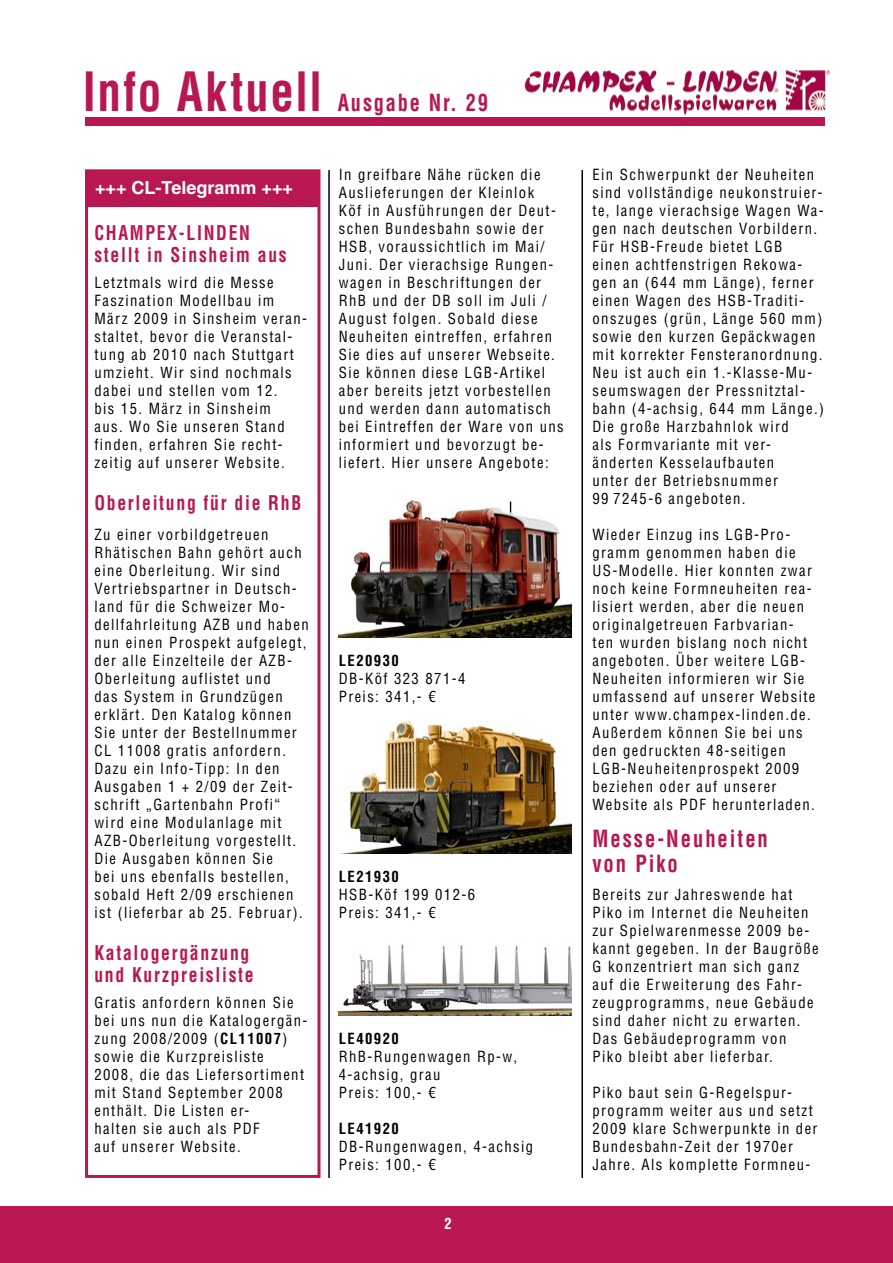
<style>
.page{position:relative;width:893px;height:1263px;background:#fff}
.page>*{position:absolute;margin:0;border:0;box-sizing:border-box;transform-origin:0 0}
.t1{font:700 condensed 52.8px "Helvetica LT";letter-spacing:.04em;color:#b91751;scale:.89 1}
.t2{font:700 condensed 23.1px/25.2px "Helvetica LT";letter-spacing:.095em;color:#b91751;scale:.89 1}
.t3{font:700 condensed 23.1px "Helvetica LT";letter-spacing:.095em;color:#b91751;scale:.88 1}
.t4{font:700 condensed 19.8px/21.6px "Helvetica LT";letter-spacing:.095em;color:#b91751;scale:.89 1}
.t5{font:700 18px "Helvetica LT";color:#fff}
.t6{font:condensed 15px/18px "Helvetica LT";letter-spacing:.095em;color:#000}
.t7{font:700 condensed 15px "Helvetica LT";letter-spacing:.1em;color:#000}
.t8{font:700 condensed 15px "Helvetica LT";color:#fff}
.s1{font-weight:700}
</style>
<div class="page">
<div style="left:0;top:1206px;width:893px;height:57px;background:#b91751"></div>
<div style="left:85px;top:117px;width:740px;height:9px;background:#b91751"></div>
<img style="left:524px;top:69px;width:307px;height:46px">
<hr style="left:328px;top:170px;width:2px;height:1008px;background:#000">
<hr style="left:581px;top:170px;width:2px;height:1008px;background:#000">
<div style="left:85px;top:169px;width:235px;height:1009px;border:3px solid #b91751"></div>
<div style="left:85px;top:170px;width:232px;height:36px;background:#b91751"></div>
<img style="left:339px;top:500px;width:232px;height:138px">
<img style="left:339px;top:720px;width:232px;height:134px">
<img style="left:339px;top:944px;width:232px;height:71px">
<h1 class="t1" style="left:83px;top:59px;width:270px">Info Aktuell</h1>
<h2 class="t3" style="left:338px;top:88px;width:172px">Ausgabe Nr. 29</h2>
<p class="t5" style="left:95px;top:177px;width:200px">+++ CL-Telegramm +++</p>
<h3 class="t4" style="left:94px;top:222px;width:218px">CHAMPEX-LINDEN stellt in Sinsheim aus</h3>
<p class="t6" style="left:94px;top:273px;width:214px">Letztmals wird die Messe<br>Faszination Modellbau im<br>März 2009 in Sinsheim veran&shy;staltet, bevor die Veranstal&shy;tung ab 2010 nach Stuttgart umzieht. Wir sind nochmals dabei und stellen vom 12.<br>bis 15. März in Sinsheim<br>aus. Wo Sie unseren Stand finden, erfahren Sie recht&shy;zeitig auf unserer Website.</p>
<h3 class="t4" style="left:94px;top:492px;width:234px">Oberleitung für die RhB</h3>
<p class="t6" style="left:94px;top:525px;width:216px">Zu einer vorbildgetreuen<br>Rhätischen Bahn gehört auch eine Oberleitung. Wir sind<br>Vertriebspartner in Deutsch&shy;land für die Schweizer Mo&shy;dellfahrleitung AZB und haben nun einen Prospekt aufgelegt, der alle Einzelteile der AZB-<br>Oberleitung auflistet und<br>das System in Grundzügen erklärt. Den Katalog können<br>Sie unter der Bestellnummer<br>CL 11008 gratis anfordern.<br>Dazu ein Info-Tipp: In den<br>Ausgaben 1 + 2/09 der Zeit&shy;schrift „Gartenbahn Profi“ wird eine Modulanlage mit<br>AZB-Oberleitung vorgestellt.<br>Die Ausgaben können Sie<br>bei uns ebenfalls bestellen, sobald Heft 2/09 erschienen ist (lieferbar ab 25. Februar).</p>
<h3 class="t4" style="left:94px;top:942px;width:180px">Katalogergänzung und Kurzpreisliste</h3>
<p class="t6" style="left:94px;top:993px;width:213px">Gratis anfordern können Sie bei uns nun die Katalogergän&shy;zung 2008/2009 (<span class="s1">CL11007</span>) sowie die Kurzpreisliste<br>2008, die das Liefersortiment mit Stand September 2008 enthält. Die Listen er-<br>halten sie auch als PDF<br>auf unserer Website.</p>
<p class="t6" style="left:339px;top:165px;width:226px">In greifbare Nähe rücken die<br>Auslieferungen der Kleinlok<br>Köf in Ausführungen der Deut&shy;schen Bundesbahn sowie der<br>HSB, voraussichtlich im Mai/<br>Juni. Der vierachsige Rungen&shy;wagen in Beschriftungen der<br>RhB und der DB soll im Juli /<br>August folgen. Sobald diese<br>Neuheiten eintreffen, erfahren<br>Sie dies auf unserer Webseite.<br>Sie können diese LGB-Artikel aber bereits jetzt vorbestellen und werden dann automatisch bei Eintreffen der Ware von uns informiert und bevorzugt be&shy;liefert. Hier unsere Angebote:</p>
<p class="t7" style="left:339px;top:651px;width:62px">LE20930</p>
<p class="t6" style="left:339px;top:669px;width:128px">DB-Köf 323 871-4<br>Preis: 341,- €</p>
<p class="t7" style="left:339px;top:867px;width:62px">LE21930</p>
<p class="t6" style="left:339px;top:885px;width:138px">HSB-Köf 199 012-6<br>Preis: 341,- €</p>
<p class="t7" style="left:339px;top:1029px;width:62px">LE40920</p>
<p class="t6" style="left:339px;top:1047px;width:180px">RhB-Rungenwagen Rp-w,<br>4-achsig, grau<br>Preis: 100,- €</p>
<p class="t7" style="left:339px;top:1119px;width:62px">LE41920</p>
<p class="t6" style="left:339px;top:1137px;width:196px">DB-Rungenwagen, 4-achsig<br>Preis: 100,- €</p>
<p class="t8" style="left:444px;top:1214px;width:9px">2</p>
<p class="t6" style="left:592px;top:165px;width:233px">Ein Schwerpunkt der Neuheiten sind vollständige neukonstruier&shy;te, lange vierachsige Wagen Wa&shy;gen nach deutschen Vorbildern.<br>Für HSB-Freude bietet LGB<br>einen achtfenstrigen Rekowa&shy;gen an (644 mm Länge), ferner einen Wagen des HSB-Traditi&shy;onszuges (grün, Länge 560 mm) sowie den kurzen Gepäckwagen mit korrekter Fensteranordnung.<br>Neu ist auch ein 1.-Klasse-Mu&shy;seumswagen der Pressnitztal&shy;bahn (4-achsig, 644 mm Länge.)<br>Die große Harzbahnlok wird<br>als Formvariante mit ver&shy;änderten Kesselaufbauten<br>unter der Betriebsnummer<br>99 7245-6 angeboten.</p>
<p class="t6" style="left:592px;top:525px;width:224px">Wieder Einzug ins LGB-Pro&shy;gramm genommen haben die<br>US-Modelle. Hier konnten zwar noch keine Formneuheiten rea&shy;lisiert werden, aber die neuen originalgetreuen Farbvarian&shy;ten wurden bislang noch nicht angeboten. Über weitere LGB-<br>Neuheiten informieren wir Sie umfassend auf unserer Website unter www.champex-linden.de.<br>Außerdem können Sie bei uns den gedruckten 48-seitigen<br>LGB-Neuheitenprospekt 2009 beziehen oder auf unserer<br>Website als PDF herunterladen.</p>
<h2 class="t2" style="left:592px;top:826px;width:199px">Messe-Neuheiten von Piko</h2>
<p class="t6" style="left:592px;top:885px;width:228px">Bereits zur Jahreswende hat<br>Piko im Internet die Neuheiten zur Spielwarenmesse 2009 be&shy;kannt gegeben. In der Baugröße<br>G konzentriert man sich ganz auf die Erweiterung des Fahr&shy;zeugprogramms, neue Gebäude sind daher nicht zu erwarten.<br>Das Gebäudeprogramm von<br>Piko bleibt aber lieferbar.</p>
<p class="t6" style="left:592px;top:1083px;width:227px">Piko baut sein G-Regelspur&shy;programm weiter aus und setzt<br>2009 klare Schwerpunkte in der<br>Bundesbahn-Zeit der 1970er<br>Jahre. Als komplette Formneu-</p>
</div>
